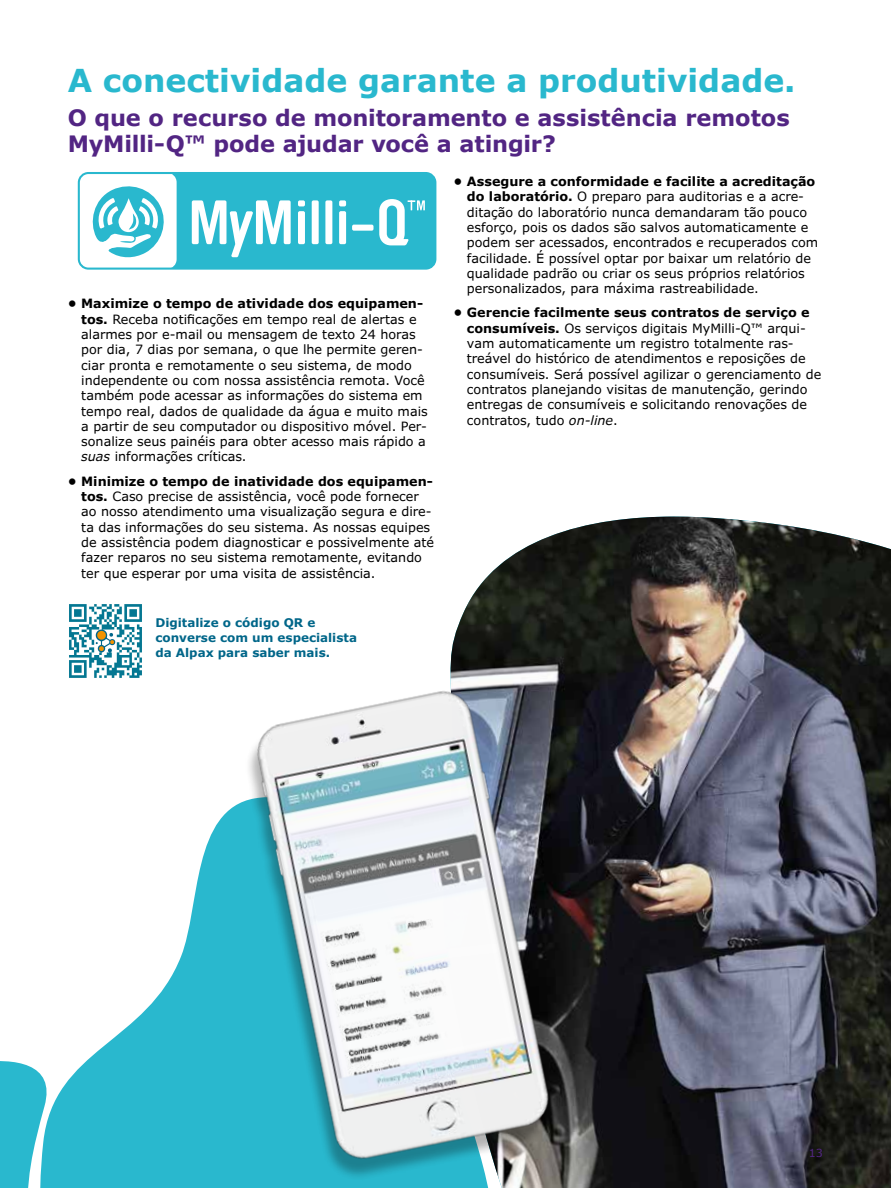
<style>
.page{position:relative;width:891px;height:1188px;background:#fff}
.page>*{position:absolute;margin:0;border:0;box-sizing:border-box;transform-origin:0 0}
.t1{font:700 31.5px "Verdana";color:#29b8ce}
.t2{font:700 22.5px/25.5px "Verdana Pro";letter-spacing:-.005em;color:#522583}
.t3{font:12.75px/15.3px "Verdana Pro";color:#000}
.t4{font:700 12px/15px "Verdana Pro";color:#006689}
.t5{font:11.1px "Verdana Pro";color:#522583}
.s1{font-weight:700}
.s2{font-style:italic}
</style>
<div class="page">
<img style="left:451px;top:517px;width:440px;height:671px">
<svg style="left:61px;top:815px;width:163px;height:373px;fill:#29b8ce"></svg>
<img style="left:224px;top:660px;width:367px;height:528px">
<div style="left:79px;top:173px;width:356px;height:96px;background:#29b8ce;border-radius:10px"></div>
<div style="left:78px;top:172px;width:358px;height:98px;border:2px solid #29b8ce;border-radius:10px"></div>
<svg style="left:79px;top:173px;width:98px;height:96px"></svg>
<div style="left:325px;top:200px;width:7px;height:44px;background:#fff;border-radius:2px"></div>
<div style="left:339px;top:200px;width:7px;height:6px;background:#fff;border-radius:2px"></div>
<div style="left:312px;top:200px;width:7px;height:44px;background:#fff;border-radius:2px"></div>
<div style="left:298px;top:211px;width:7px;height:33px;background:#fff;border-radius:2px"></div>
<div style="left:339px;top:211px;width:7px;height:33px;background:#fff;border-radius:2px"></div>
<div style="left:352px;top:225px;width:22px;height:6px;background:#fff;border-radius:2px"></div>
<div style="left:298px;top:200px;width:7px;height:6px;background:#fff;border-radius:2px"></div>
<svg style="left:379px;top:199px;width:46px;height:46px"></svg>
<svg style="left:191px;top:200px;width:100px;height:58px"></svg>
<svg style="left:0;top:1061px;width:61px;height:127px"></svg>
<img style="left:69px;top:604px;width:73px;height:74px">
<h1 class="t1" style="left:68px;top:58px;width:729px">A conectividade garante a produtividade.</h1>
<h2 class="t2" style="left:68px;top:105px;width:724px">O que o recurso de monitoramento e assistência remotos<br>MyMilli-Q™ pode ajudar você a atingir?</h2>
<p class="t3" style="left:81px;top:296px;width:348px;text-indent:-14px"><span class="s1">• Maximize o tempo de atividade dos equipamen&shy;tos.</span> Receba notificações em tempo real de alertas e alarmes por e-mail ou mensagem de texto 24 horas por dia, 7 dias por semana, o que lhe permite geren&shy;ciar pronta e remotamente o seu sistema, de modo independente ou com nossa assistência remota. Você também pode acessar as informações do sistema em tempo real, dados de qualidade da água e muito mais a partir de seu computador ou dispositivo móvel. Per&shy;sonalize seus painéis para obter acesso mais rápido a <span class="s2">suas</span> informações críticas.</p>
<p class="t3" style="left:81px;top:474px;width:354px;text-indent:-14px"><span class="s1">• Minimize o tempo de inatividade dos equipamen&shy;tos.</span> Caso precise de assistência, você pode fornecer ao nosso atendimento uma visualização segura e dire&shy;ta das informações do seu sistema. As nossas equipes de assistência podem diagnosticar e possivelmente até fazer reparos no seu sistema remotamente, evitando ter que esperar por uma visita de assistência.</p>
<p class="t4" style="left:155px;top:616px;width:203px">Digitalize o código QR e converse com um especialista da Alpax para saber mais.</p>
<p class="t3" style="left:467px;top:174px;width:353px;text-indent:-13px"><span class="s1">• Assegure a conformidade e facilite a acreditação do laboratório.</span> O preparo para auditorias e a acre&shy;ditação do laboratório nunca demandaram tão pouco esforço, pois os dados são salvos automaticamente e podem ser acessados, encontrados e recuperados com facilidade. É possível optar por baixar um relatório de qualidade padrão ou criar os seus próprios relatórios personalizados, para máxima rastreabilidade.</p>
<p class="t3" style="left:467px;top:305px;width:356px;text-indent:-14px"><span class="s1">• Gerencie facilmente seus contratos de serviço e consumíveis.</span> Os serviços digitais MyMilli-Q™ arqui&shy;vam automaticamente um registro totalmente ras&shy;treável do histórico de atendimentos e reposições de consumíveis. Será possível agilizar o gerenciamento de contratos planejando visitas de manutenção, gerindo entregas de consumíveis e solicitando renovações de contratos, tudo <span class="s2">on-line</span>.</p>
<p class="t5" style="left:809px;top:1146px;width:16px">13</p>
</div>
